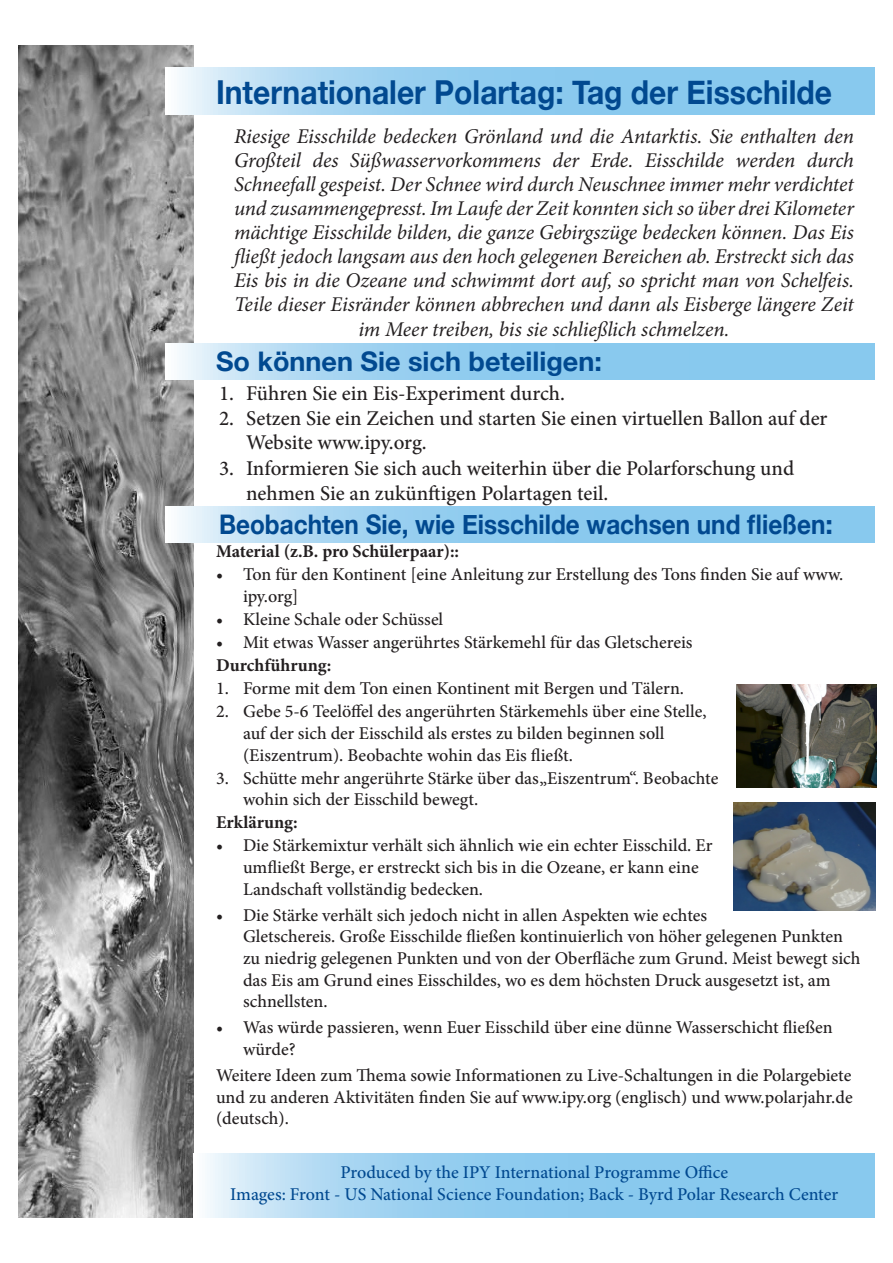
<style>
.page{position:relative;width:893px;height:1263px;background:#fff}
.page>*{position:absolute;margin:0;border:0;box-sizing:border-box;transform-origin:0 0}
.t1{font:700 33px "Helvetica Neue";color:#014990;scale:.91 1}
.t2{font:700 27px "Helvetica Neue";color:#014990;scale:.9 1}
.t3{font:700 27px "Helvetica Neue";color:#014990}
.t4{font:italic 21px/24.2px "Minion Pro";letter-spacing:-.005em;color:#231f20;text-align:center}
.t5{font:500 21px/24px "Minion Pro";color:#231f20}
.t6{font:500 18px/21.6px "Minion Pro";color:#231f20}
.t7{font:500 18px "Minion Pro";color:#014990}
.t8{font:700 18px "Minion Pro";color:#231f20}
</style>
<div class="page">
<img style="left:18px;top:45px;width:176px;height:1173px">
<svg style="left:207px;top:1154px;width:668px;height:64px;background:#9ad0f0"></svg>
<svg style="left:165px;top:68px;width:710px;height:46px;background:#9cd1f0"></svg>
<svg style="left:165px;top:506px;width:710px;height:36px;background:#9cd1f0"></svg>
<svg style="left:165px;top:344px;width:710px;height:36px;background:#9cd1f0"></svg>
<img style="left:734px;top:803px;width:141px;height:108px">
<img style="left:736px;top:684px;width:140px;height:104px">
<p class="t1" style="left:216px;top:72px;width:678px">Internationaler Polartag: Tag der Eisschilde</p>
<p class="t4" style="left:234px;top:124px;width:621px">Riesige Eisschilde bedecken Grönland und die Antarktis. Sie enthalten den Großteil des Süßwasservorkommens der Erde. Eisschilde werden durch Schneefall gespeist. Der Schnee wird durch Neuschnee immer mehr verdichtet und zusammengepresst. Im Laufe der Zeit konnten sich so über drei Kilometer mächtige Eisschilde bilden, die ganze Gebirgszüge bedecken können. Das Eis fließt jedoch langsam aus den hoch gelegenen Bereichen ab. Erstreckt sich das Eis bis in die Ozeane und schwimmt dort auf, so spricht man von Schelfeis.<br>Teile dieser Eisränder können abbrechen und dann als Eisberge längere Zeit im Meer treiben, bis sie schließlich schmelzen.</p>
<p class="t3" style="left:216px;top:345px;width:387px">So können Sie sich beteiligen:</p>
<p class="t5" style="left:219px;top:381px;width:347px">1. Führen Sie ein Eis-Experiment durch.</p>
<p class="t5" style="left:246px;top:407px;width:583px;text-indent:-27px">2. Setzen Sie ein Zeichen und starten Sie einen virtuellen Ballon auf der<br>Website www.ipy.org.</p>
<p class="t5" style="left:246px;top:456px;width:550px;line-height:25.2px;text-indent:-27px">3. Informieren Sie sich auch weiterhin über die Polarforschung und nehmen Sie an zukünftigen Polartagen teil.</p>
<p class="t2" style="left:219px;top:508px;width:684px">Beobachten Sie, wie Eisschilde wachsen und fließen:</p>
<p class="t8" style="left:216px;top:539px;width:245px">Material (z.B. pro Schülerpaar)::</p>
<p class="t6" style="left:243px;top:564px;width:602px;text-indent:-27px">• Ton für den Kontinent [eine Anleitung zur Erstellung des Tons finden Sie auf www. ipy.org]</p>
<p class="t6" style="left:216px;top:608px;width:229px">• Kleine Schale oder Schüssel</p>
<p class="t6" style="left:216px;top:631px;width:478px">• Mit etwas Wasser angerührtes Stärkemehl für das Gletschereis</p>
<p class="t8" style="left:216px;top:653px;width:117px">Durchführung:</p>
<p class="t6" style="left:216px;top:678px;width:470px">1. Forme mit dem Ton einen Kontinent mit Bergen und Tälern.</p>
<p class="t6" style="left:243px;top:701px;width:465px;text-indent:-27px">2. Gebe 5-6 Teelöffel des angerührten Stärkemehls über eine Stelle, auf der sich der Eisschild als erstes zu bilden beginnen soll (Eiszentrum). Beobachte wohin das Eis fließt.</p>
<p class="t6" style="left:243px;top:767px;width:477px;text-indent:-27px">3. Schütte mehr angerührte Stärke über das„Eiszentrum“. Beobachte wohin sich der Eisschild bewegt.</p>
<p class="t8" style="left:216px;top:810px;width:83px">Erklärung:</p>
<p class="t6" style="left:243px;top:835px;width:471px;text-indent:-27px">• Die Stärkemixtur verhält sich ähnlich wie ein echter Eisschild. Er umfließt Berge, er erstreckt sich bis in die Ozeane, er kann eine<br>Landschaft vollständig bedecken.</p>
<p class="t6" style="left:243px;top:904px;width:619px;text-indent:-27px">• Die Stärke verhält sich jedoch nicht in allen Aspekten wie echtes<br>Gletschereis. Große Eisschilde fließen kontinuierlich von höher gelegenen Punkten zu niedrig gelegenen Punkten und von der Oberfläche zum Grund. Meist bewegt sich das Eis am Grund eines Eisschildes, wo es dem höchsten Druck ausgesetzt ist, am schnellsten.</p>
<p class="t6" style="left:243px;top:1017px;width:591px;text-indent:-27px">• Was würde passieren, wenn Euer Eisschild über eine dünne Wasserschicht fließen würde?</p>
<p class="t6" style="left:216px;top:1064px;width:638px;text-align:justify">Weitere Ideen zum Thema sowie Informationen zu Live-Schaltungen in die Polargebiete und zu anderen Aktivitäten finden Sie auf www.ipy.org (englisch) und www.polarjahr.de (deutsch).</p>
<p class="t7" style="left:340px;top:1160px;width:389px">Produced by the IPY International Programme Office</p>
<p class="t7" style="left:230px;top:1182px;width:609px">Images: Front - US National Science Foundation; Back - Byrd Polar Research Center</p>
</div>
